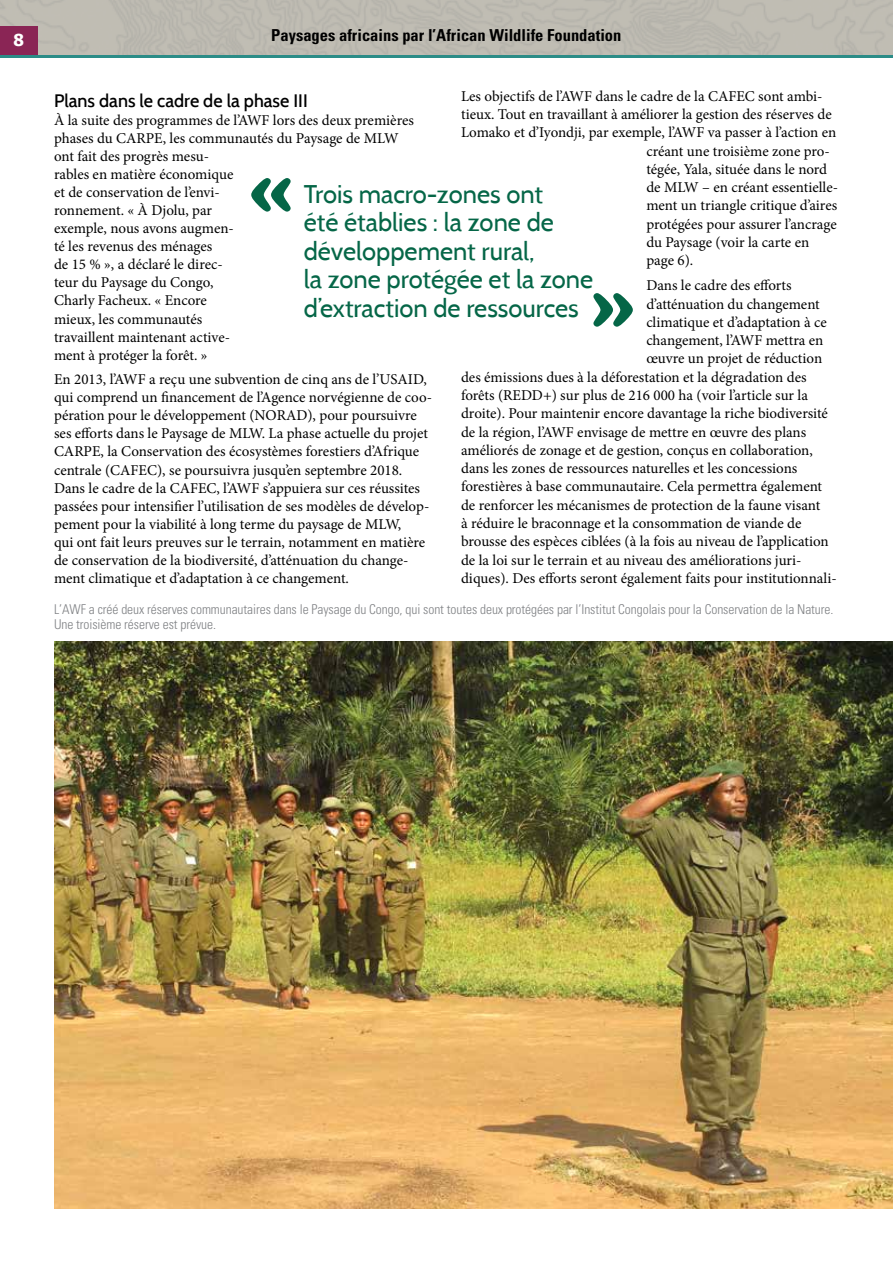
<style>
.page{position:relative;width:893px;height:1263px;background:#fff}
.page>*{position:absolute;margin:0;border:0;box-sizing:border-box;transform-origin:0 0}
.t1{font:25.5px/28.5px "Cabin";color:#056647}
.t2{font:500 18px "Cabin";color:#000}
.t3{font:700 condensed 16.5px "Univers LT Std";color:#000}
.t4{font:700 16.5px "Tahoma";color:#fff}
.t5{font:15px/18px "Minion Pro";color:#000}
.t6{font:300 condensed 13.5px/15px "Univers LT Std";letter-spacing:-.005em;color:#808285}
</style>
<div class="page">
<div style="left:0;top:0;width:893px;height:55px;background:#bebbb2"></div>
<div style="left:0;top:27px;width:37px;height:28px;background:#8a2555"></div>
<hr style="left:0;top:55px;width:893px;height:3px;background:#2b8c87">
<img style="left:54px;top:641px;width:839px;height:568px">
<svg style="left:251px;top:178px;width:40px;height:34px"></svg>
<svg style="left:593px;top:293px;width:40px;height:34px"></svg>
<p class="t4" style="left:13px;top:28px;width:12px">8</p>
<p class="t3" style="left:271px;top:25px;width:352px">Paysages africains par l’African Wildlife Foundation</p>
<p class="t5" style="left:461px;top:87px;width:363px">Les objectifs de l’AWF dans le cadre de la CAFEC sont ambi-</p>
<p class="t5" style="left:461px;top:105px;width:372px">tieux. Tout en travaillant à améliorer la gestion des réserves de</p>
<p class="t5" style="left:461px;top:123px;width:377px">Lomako et d’Iyondji, par exemple, l’AWF va passer à l’action en</p>
<p class="t5" style="left:646px;top:142px;width:185px">créant une troisième zone pro-</p>
<p class="t5" style="left:646px;top:160px;width:182px">tégée, Yala, située dans le nord</p>
<p class="t5" style="left:646px;top:178px;width:193px">de MLW – en créant essentielle-</p>
<p class="t5" style="left:646px;top:197px;width:192px">ment un triangle critique d’aires</p>
<p class="t5" style="left:646px;top:215px;width:192px">protégées pour assurer l’ancrage</p>
<p class="t5" style="left:646px;top:233px;width:164px">du Paysage (voir la carte en</p>
<p class="t5" style="left:646px;top:251px;width:48px">page 6).</p>
<p class="t5" style="left:646px;top:277px;width:147px">Dans le cadre des efforts</p>
<p class="t5" style="left:646px;top:295px;width:175px">d’atténuation du changement</p>
<p class="t5" style="left:646px;top:313px;width:182px">climatique et d’adaptation à ce</p>
<p class="t5" style="left:646px;top:331px;width:179px">changement, l’AWF mettra en</p>
<p class="t5" style="left:646px;top:350px;width:177px">œuvre un projet de réduction</p>
<p class="t5" style="left:461px;top:368px;width:347px">des émissions dues à la déforestation et la dégradation des</p>
<p class="t5" style="left:461px;top:386px;width:348px">forêts (REDD+) sur plus de 216 000 ha (voir l’article sur la</p>
<p class="t5" style="left:461px;top:405px;width:368px">droite). Pour maintenir encore davantage la riche biodiversité</p>
<p class="t5" style="left:461px;top:423px;width:347px">de la région, l’AWF envisage de mettre en œuvre des plans</p>
<p class="t5" style="left:461px;top:441px;width:353px">améliorés de zonage et de gestion, conçus en collaboration,</p>
<p class="t5" style="left:461px;top:459px;width:338px">dans les zones de ressources naturelles et les concessions</p>
<p class="t5" style="left:461px;top:478px;width:363px">forestières à base communautaire. Cela permettra également</p>
<p class="t5" style="left:461px;top:496px;width:361px">de renforcer les mécanismes de protection de la faune visant</p>
<p class="t5" style="left:461px;top:514px;width:342px">à réduire le braconnage et la consommation de viande de</p>
<p class="t5" style="left:461px;top:533px;width:369px">brousse des espèces ciblées (à la fois au niveau de l’application</p>
<p class="t5" style="left:461px;top:551px;width:342px">de la loi sur le terrain et au niveau des améliorations juri-</p>
<p class="t5" style="left:461px;top:569px;width:377px">diques). Des efforts seront également faits pour institutionnali-</p>
<p class="t6" style="left:54px;top:601px;width:781px">L’AWF a créé deux réserves communautaires dans le Paysage du Congo, qui sont toutes deux protégées par l’Institut Congolais pour la Conservation de la Nature.<br>Une troisième réserve est prévue.</p>
<p class="t2" style="left:54px;top:90px;width:255px">Plans dans le cadre de la phase III</p>
<p class="t5" style="left:54px;top:111px;width:361px">À la suite des programmes de l’AWF lors des deux premières phases du CARPE, les communautés du Paysage de MLW ont fait des progrès mesu-<br>rables en matière économique<br>et de conservation de l’envi-<br>ronnement. « À Djolu, par<br>exemple, nous avons augmen-<br>té les revenus des ménages<br>de 15 % », a déclaré le direc-<br>teur du Paysage du Congo,<br>Charly Facheux. « Encore<br>mieux, les communautés<br>travaillent maintenant active-<br>ment à protéger la forêt. »</p>
<p class="t5" style="left:54px;top:371px;width:380px">En 2013, l’AWF a reçu une subvention de cinq ans de l’USAID, qui comprend un financement de l’Agence norvégienne de coo&shy;pération pour le développement (NORAD), pour poursuivre ses efforts dans le Paysage de MLW. La phase actuelle du projet CARPE, la Conservation des écosystèmes forestiers d’Afrique centrale (CAFEC), se poursuivra jusqu’en septembre 2018.<br>Dans le cadre de la CAFEC, l’AWF s’appuiera sur ces réussites passées pour intensifier l’utilisation de ses modèles de dévelop&shy;pement pour la viabilité à long terme du paysage de MLW,<br>qui ont fait leurs preuves sur le terrain, notamment en matière de conservation de la biodiversité, d’atténuation du change&shy;ment climatique et d’adaptation à ce changement.</p>
<h1 class="t1" style="left:304px;top:179px;width:291px">Trois macro-zones ont<br>été établies : la zone de développement rural,<br>la zone protégée et la zone d’extraction de ressources</h1>
</div>
